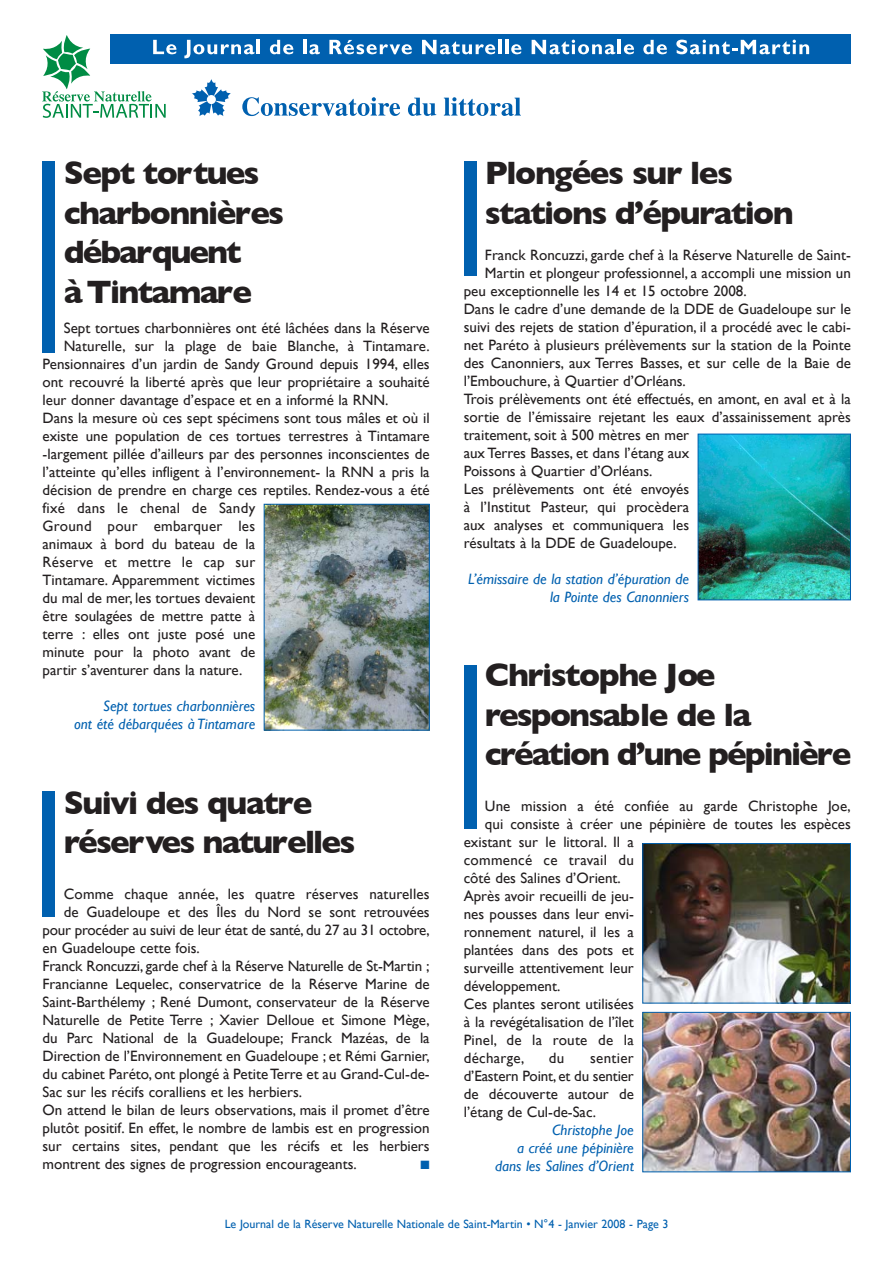
<style>
.page{position:relative;width:893px;height:1263px;background:#fff}
.page>*{position:absolute;margin:0;border:0;box-sizing:border-box;transform-origin:0 0}
.t1{font:700 33px/39.6px "Gill Sans";letter-spacing:-.05em;color:#231f20}
.t2{font:15px "Gill Sans";color:#231f20}
.t3{font:italic 15px/18px "Gill Sans";color:#0060af;text-align:right}
.t4{font:15px "Gill Sans";letter-spacing:.02em;color:#231f20}
.t5{font:12px "Gill Sans";color:#0060af}
.t6{font:12px "Zapf Dingbats";color:#0060af}
</style>
<div class="page">
<svg style="left:192px;top:79px;width:39px;height:37px"></svg>
<div style="left:207px;top:95px;width:9px;height:9px;background:#fff;border-radius:50%"></div>
<svg style="left:242px;top:97px;width:158px;height:19px"></svg>
<svg style="left:408px;top:98px;width:28px;height:18px"></svg>
<svg style="left:444px;top:97px;width:77px;height:19px"></svg>
<div style="left:111px;top:34px;width:740px;height:30px;background:#0060af"></div>
<svg style="left:42px;top:35px;width:134px;height:83px"></svg>
<svg style="left:184px;top:40px;width:70px;height:18px"></svg>
<hr style="left:257px;top:40px;width:3px;height:14px;background:#fff">
<svg style="left:270px;top:40px;width:23px;height:14px"></svg>
<hr style="left:303px;top:40px;width:3px;height:14px;background:#fff">
<svg style="left:309px;top:44px;width:11px;height:10px"></svg>
<svg style="left:329px;top:40px;width:83px;height:14px"></svg>
<svg style="left:422px;top:40px;width:73px;height:14px"></svg>
<hr style="left:498px;top:40px;width:3px;height:14px;background:#fff">
<hr style="left:505px;top:40px;width:3px;height:14px;background:#fff">
<svg style="left:511px;top:44px;width:10px;height:10px"></svg>
<svg style="left:531px;top:40px;width:84px;height:14px"></svg>
<hr style="left:617px;top:40px;width:3px;height:14px;background:#fff">
<svg style="left:624px;top:44px;width:10px;height:10px"></svg>
<svg style="left:643px;top:40px;width:24px;height:14px"></svg>
<svg style="left:676px;top:40px;width:133px;height:14px"></svg>
<div style="left:43px;top:162px;width:12px;height:191px;background:#0060af"></div>
<div style="left:463px;top:162px;width:13px;height:114px;background:#0060af"></div>
<div style="left:463px;top:665px;width:13px;height:164px;background:#0060af"></div>
<div style="left:43px;top:791px;width:12px;height:125px;background:#0060af"></div>
<img style="left:266px;top:506px;width:161px;height:223px">
<div style="left:264px;top:504px;width:165px;height:227px;border:1px solid #0060af"></div>
<img style="left:699px;top:436px;width:149px;height:162px">
<div style="left:697px;top:434px;width:153px;height:166px;border:1px solid #0060af"></div>
<img style="left:644px;top:1014px;width:204px;height:156px">
<div style="left:642px;top:1012px;width:208px;height:160px;border:1px solid #0060af"></div>
<img style="left:644px;top:845px;width:204px;height:156px">
<div style="left:642px;top:843px;width:208px;height:160px;border:1px solid #0060af"></div>
<p class="t1" style="left:64px;top:153px;width:222px">Sept tortues charbonnières débarquent<br>à Tintamare</p>
<p class="t2" style="left:64px;top:320px;width:367px">Sept tortues charbonnières ont été lâchées dans la Réserve</p>
<p class="t2" style="left:64px;top:338px;width:367px">Naturelle, sur la plage de baie Blanche, à Tintamare.</p>
<p class="t2" style="left:43px;top:356px;width:388px">Pensionnaires d’un jardin de Sandy Ground depuis 1994, elles</p>
<p class="t2" style="left:43px;top:374px;width:388px">ont recouvré la liberté après que leur propriétaire a souhaité</p>
<p class="t2" style="left:43px;top:392px;width:347px">leur donner davantage d’espace et en a informé la RNN.</p>
<p class="t2" style="left:43px;top:410px;width:388px">Dans la mesure où ces sept spécimens sont tous mâles et où il</p>
<p class="t2" style="left:43px;top:428px;width:388px">existe une population de ces tortues terrestres à Tintamare</p>
<p class="t2" style="left:43px;top:446px;width:388px">-largement pillée d’ailleurs par des personnes inconscientes de</p>
<p class="t2" style="left:43px;top:464px;width:388px">l’atteinte qu’elles infligent à l’environnement- la RNN a pris la</p>
<p class="t2" style="left:43px;top:482px;width:388px">décision de prendre en charge ces reptiles. Rendez-vous a été</p>
<p class="t4" style="left:43px;top:500px;width:214px">fixé dans le chenal de Sandy</p>
<p class="t4" style="left:43px;top:518px;width:214px">Ground pour embarquer les</p>
<p class="t2" style="left:43px;top:536px;width:214px">animaux à bord du bateau de la</p>
<p class="t4" style="left:43px;top:554px;width:214px">Réserve et mettre le cap sur</p>
<p class="t2" style="left:43px;top:572px;width:214px">Tintamare. Apparemment victimes</p>
<p class="t2" style="left:43px;top:590px;width:214px">du mal de mer, les tortues devaient</p>
<p class="t2" style="left:43px;top:608px;width:214px">être soulagées de mettre patte à</p>
<p class="t2" style="left:43px;top:626px;width:214px">terre : elles ont juste posé une</p>
<p class="t2" style="left:43px;top:644px;width:214px">minute pour la photo avant de</p>
<p class="t2" style="left:43px;top:662px;width:201px">partir s’aventurer dans la nature.</p>
<p class="t3" style="left:74px;top:697px;width:183px">Sept tortues charbonnières<br>ont été débarquées à Tintamare</p>
<p class="t1" style="left:64px;top:782px;width:293px">Suivi des quatre réserves naturelles</p>
<p class="t2" style="left:64px;top:885px;width:367px">Comme chaque année, les quatre réserves naturelles</p>
<p class="t2" style="left:64px;top:903px;width:367px">de Guadeloupe et des Îles du Nord se sont retrouvées</p>
<p class="t2" style="left:43px;top:921px;width:388px">pour procéder au suivi de leur état de santé, du 27 au 31 octobre,</p>
<p class="t2" style="left:43px;top:939px;width:159px">en Guadeloupe cette fois.</p>
<p class="t2" style="left:43px;top:957px;width:388px">Franck Roncuzzi, garde chef à la Réserve Naturelle de St-Martin ;</p>
<p class="t2" style="left:43px;top:975px;width:388px">Francianne Lequelec, conservatrice de la Réserve Marine de</p>
<p class="t2" style="left:43px;top:993px;width:388px">Saint-Barthélemy ; René Dumont, conservateur de la Réserve</p>
<p class="t2" style="left:43px;top:1011px;width:388px">Naturelle de Petite Terre ; Xavier Delloue et Simone Mège,</p>
<p class="t2" style="left:43px;top:1029px;width:388px">du Parc National de la Guadeloupe; Franck Mazéas, de la</p>
<p class="t2" style="left:43px;top:1047px;width:388px">Direction de l’Environnement en Guadeloupe ; et Rémi Garnier,</p>
<p class="t2" style="left:43px;top:1065px;width:388px">du cabinet Paréto, ont plongé à Petite Terre et au Grand-Cul-de-</p>
<p class="t2" style="left:43px;top:1083px;width:261px">Sac sur les récifs coralliens et les herbiers.</p>
<p class="t2" style="left:43px;top:1101px;width:388px">On attend le bilan de leurs observations, mais il promet d’être</p>
<p class="t2" style="left:43px;top:1119px;width:388px">plutôt positif. En effet, le nombre de lambis est en progression</p>
<p class="t2" style="left:43px;top:1137px;width:388px">sur certains sites, pendant que les récifs et les herbiers</p>
<p class="t2" style="left:43px;top:1155px;width:316px">montrent des signes de progression encourageants.</p>
<p class="t6" style="left:420px;top:1157px;width:11px">■</p>
<p class="t1" style="left:485px;top:153px;width:310px">Plongées sur les stations d’épuration</p>
<p class="t2" style="left:485px;top:246px;width:367px">Franck Roncuzzi, garde chef à la Réserve Naturelle de Saint-</p>
<p class="t2" style="left:485px;top:264px;width:367px">Martin et plongeur professionnel, a accompli une mission un</p>
<p class="t2" style="left:463px;top:282px;width:284px">peu exceptionnelle les 14 et 15 octobre 2008.</p>
<p class="t2" style="left:463px;top:300px;width:388px">Dans le cadre d’une demande de la DDE de Guadeloupe sur le</p>
<p class="t2" style="left:463px;top:318px;width:388px">suivi des rejets de station d’épuration, il a procédé avec le cabi-</p>
<p class="t2" style="left:463px;top:336px;width:388px">net Paréto à plusieurs prélèvements sur la station de la Pointe</p>
<p class="t2" style="left:463px;top:354px;width:388px">des Canonniers, aux Terres Basses, et sur celle de la Baie de</p>
<p class="t2" style="left:463px;top:372px;width:224px">l’Embouchure, à Quartier d’Orléans.</p>
<p class="t2" style="left:463px;top:390px;width:388px">Trois prélèvements ont été effectués, en amont, en aval et à la</p>
<p class="t2" style="left:463px;top:408px;width:388px">sortie de l’émissaire rejetant les eaux d’assainissement après</p>
<p class="t2" style="left:463px;top:426px;width:227px">traitement, soit à 500 mètres en mer</p>
<p class="t2" style="left:463px;top:444px;width:227px">aux Terres Basses, et dans l’étang aux</p>
<p class="t2" style="left:463px;top:462px;width:190px">Poissons à Quartier d’Orléans.</p>
<p class="t2" style="left:463px;top:480px;width:227px">Les prélèvements ont été envoyés</p>
<p class="t2" style="left:463px;top:498px;width:227px">à l’Institut Pasteur, qui procèdera</p>
<p class="t2" style="left:463px;top:516px;width:227px">aux analyses et communiquera les</p>
<p class="t2" style="left:463px;top:534px;width:214px">résultats à la DDE de Guadeloupe.</p>
<p class="t3" style="left:468px;top:570px;width:223px">L’émissaire de la station d’épuration de la Pointe des Canonniers</p>
<p class="t1" style="left:485px;top:655px;width:368px">Christophe Joe responsable de la création d’une pépinière</p>
<p class="t2" style="left:485px;top:797px;width:367px">Une mission a été confiée au garde Christophe Joe,</p>
<p class="t2" style="left:485px;top:815px;width:367px">qui consiste à créer une pépinière de toutes les espèces</p>
<p class="t2" style="left:463px;top:833px;width:172px">existant sur le littoral. Il a</p>
<p class="t4" style="left:463px;top:851px;width:172px">commencé ce travail du</p>
<p class="t2" style="left:463px;top:869px;width:159px">côté des Salines d’Orient.</p>
<p class="t2" style="left:463px;top:887px;width:172px">Après avoir recueilli de jeu-</p>
<p class="t2" style="left:463px;top:905px;width:172px">nes pousses dans leur envi-</p>
<p class="t2" style="left:463px;top:923px;width:172px">ronnement naturel, il les a</p>
<p class="t2" style="left:463px;top:941px;width:172px">plantées dans des pots et</p>
<p class="t2" style="left:463px;top:959px;width:172px">surveille attentivement leur</p>
<p class="t2" style="left:463px;top:977px;width:98px">développement.</p>
<p class="t2" style="left:463px;top:995px;width:172px">Ces plantes seront utilisées</p>
<p class="t2" style="left:463px;top:1013px;width:172px">à la revégétalisation de l’îlet</p>
<p class="t2" style="left:463px;top:1031px;width:172px">Pinel, de la route de la</p>
<p class="t4" style="left:463px;top:1049px;width:62px">décharge,</p>
<p class="t2" style="left:549px;top:1049px;width:17px">du</p>
<p class="t4" style="left:590px;top:1049px;width:45px">sentier</p>
<p class="t2" style="left:463px;top:1067px;width:172px">d’Eastern Point, et du sentier</p>
<p class="t2" style="left:463px;top:1085px;width:172px">de découverte autour de</p>
<p class="t2" style="left:463px;top:1103px;width:134px">l’étang de Cul-de-Sac.</p>
<p class="t3" style="left:552px;top:1120px;width:83px">Christophe Joe</p>
<p class="t3" style="left:517px;top:1138px;width:118px">a créé une pépinière</p>
<p class="t3" style="left:495px;top:1156px;width:140px">dans les Salines d’Orient</p>
<p class="t5" style="left:225px;top:1217px;width:445px">Le Journal de la Réserve Naturelle Nationale de Saint-Martin • N°4 - Janvier 2008 - Page 3</p>
</div>
